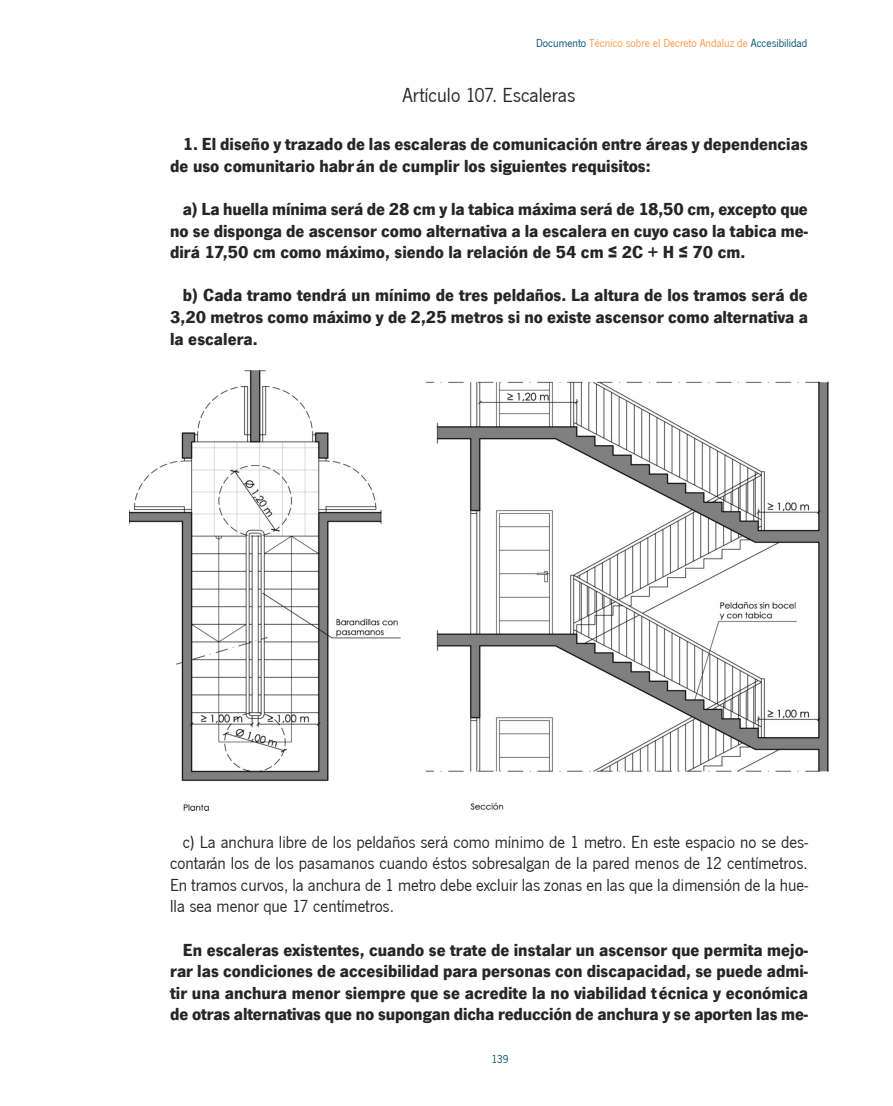
<style>
.page{position:relative;width:893px;height:1106px;background:#fff}
.page>*{position:absolute;margin:0;border:0;box-sizing:border-box;transform-origin:0 0}
.t1{font:21px "News Got T";color:#272627}
.t2{font:700 18px/21.6px "News Got T";color:#272627;text-align:justify}
.t3{font:18px/21.6px "News Got T";color:#272627;text-align:justify}
.t4{font:12px "News Got T";color:#ff9845}
.t5{font:12px "News Got T";color:#005171}
.s1{color:#005171}
</style>
<div class="page">
<img style="left:129px;top:370px;width:700px;height:440px">
<p class="t4" style="left:536px;top:35px;width:273px"><span class="s1">Documento</span> Técnico sobre el Decreto Andaluz de <span class="s1">Accesibilidad</span></p>
<p class="t1" style="left:403px;top:81px;width:174px">Artículo 107. Escaleras</p>
<p class="t2" style="left:170px;top:132px;width:639px;text-indent:13px">1. El diseño y trazado de las escaleras de comunicación entre áreas y dependencias de uso comunitario habrán de cumplir los siguientes requisitos:</p>
<p class="t2" style="left:170px;top:197px;width:639px;text-indent:13px">a) La huella mínima será de 28 cm y la tabica máxima será de 18,50 cm, excepto que no se disponga de ascensor como alternativa a la escalera en cuyo caso la tabica me&shy;dirá 17,50 cm como máximo, siendo la relación de 54 cm ≤ 2C + H ≤ 70 cm.</p>
<p class="t2" style="left:170px;top:283px;width:639px;text-indent:13px">b) Cada tramo tendrá un mínimo de tres peldaños. La altura de los tramos será de 3,20 metros como máximo y de 2,25 metros si no existe ascensor como alternativa a la escalera.</p>
<p class="t3" style="left:170px;top:829px;width:639px;text-indent:13px">c) La anchura libre de los peldaños será como mínimo de 1 metro. En este espacio no se des&shy;contarán los de los pasamanos cuando éstos sobresalgan de la pared menos de 12 centímetros.<br>En tramos curvos, la anchura de 1 metro debe excluir las zonas en las que la dimensión de la hue&shy;lla sea menor que 17 centímetros.</p>
<p class="t2" style="left:170px;top:937px;width:639px;text-indent:13px">En escaleras existentes, cuando se trate de instalar un ascensor que permita mejo&shy;rar las condiciones de accesibilidad para personas con discapacidad, se puede admi&shy;tir una anchura menor siempre que se acredite la no viabilidad técnica y económica de otras alternativas que no supongan dicha reducción de anchura y se aporten las me-</p>
<p class="t5" style="left:492px;top:1050px;width:19px">139</p>
</div>
